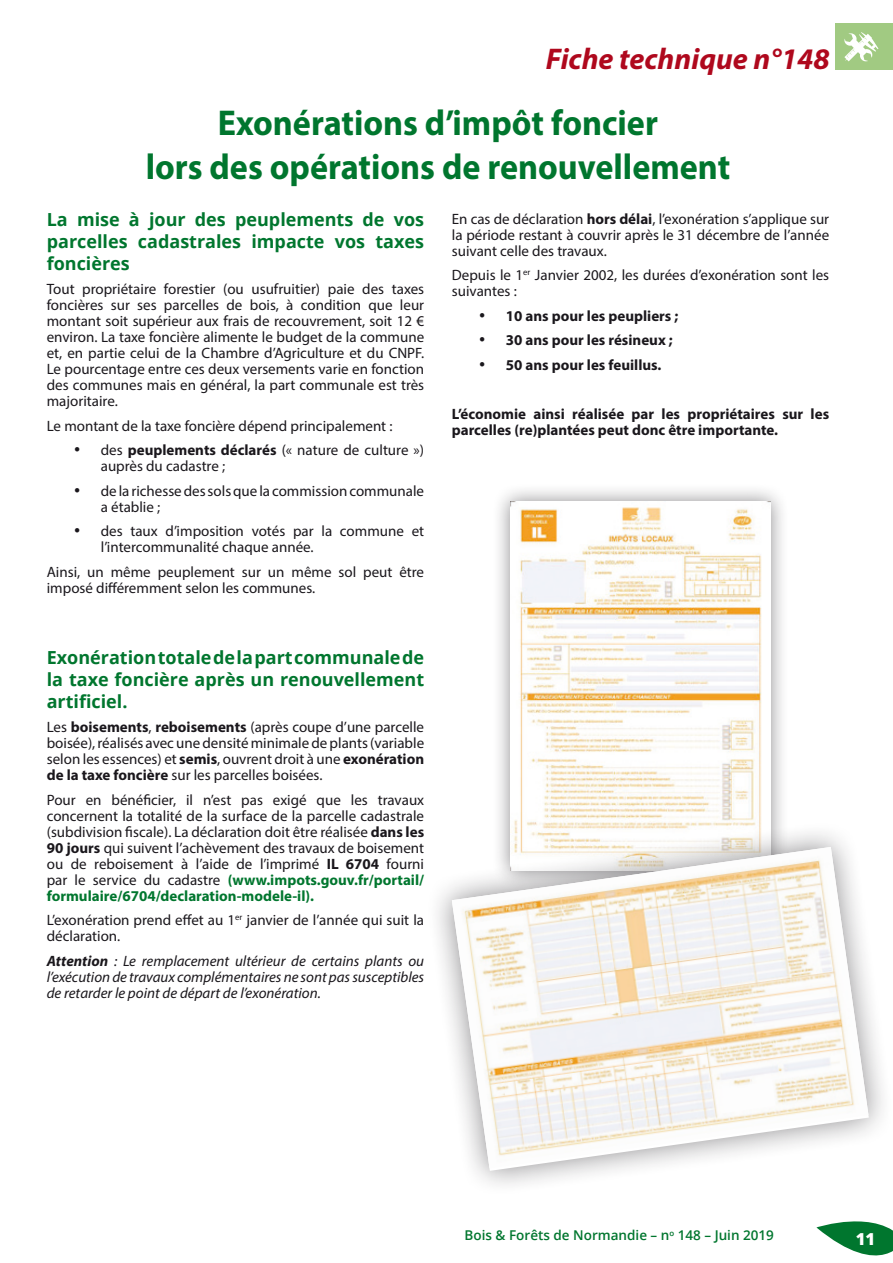
<style>
.page{position:relative;width:893px;height:1263px;background:#fff}
.page>*{position:absolute;margin:0;border:0;box-sizing:border-box;transform-origin:0 0}
.t1{font:700 36px/43.2px "Myriad Pro";color:#00762e;text-align:center;scale:.95 1}
.t2{font:italic 700 30px "Myriad Pro";color:#af081d}
.t3{font:700 18px/21.6px "Open Sans";color:#00762e;text-align:justify}
.t4{font:800 16.5px "Open Sans";color:#fff}
.t5{font:15px/16px "Myriad Pro";color:#1a171c}
.t6{font:700 15px/16px "Myriad Pro";color:#1a171c}
.t7{font:italic 15px/16px "Myriad Pro";color:#1a171c;text-align:justify}
.t8{font:600 13.5px "Open Sans";color:#00762e}
.s1{font-weight:700}
.s2{font-weight:700;color:#00762e}
</style>
<div class="page">
<svg style="left:816px;top:1221px;width:77px;height:35px"></svg>
<div style="left:492px;top:483px;width:297px;height:406px;background:#1a171c;opacity:.5"></div>
<img style="left:510px;top:502px;width:260px;height:319px">
<div style="left:426px;top:821px;width:467px;height:376px;background:#1a171c;opacity:.5"></div>
<img style="left:452px;top:847px;width:416px;height:321px">
<div style="left:836px;top:23px;width:57px;height:47px;background:#a1ca82"></div>
<svg style="left:844px;top:32px;width:34px;height:29px"></svg>
<h2 class="t2" style="left:546px;top:40px;width:285px">Fiche technique n°148</h2>
<h1 class="t1" style="left:146px;top:101px;width:617px">Exonérations d’impôt foncier<br>lors des opérations de renouvellement</h1>
<p class="t3" style="left:47px;top:209px;width:379px">La mise à jour des peuplements de vos parcelles cadastrales impacte vos taxes foncières</p>
<p class="t5" style="left:47px;top:281px;width:379px;text-align:justify">Tout propriétaire forestier (ou usufruitier) paie des taxes foncières sur ses parcelles de bois, à condition que leur montant soit supérieur aux frais de recouvrement, soit 12 € environ. La taxe foncière alimente le budget de la commune et, en partie celui de la Chambre d’Agriculture et du CNPF.<br>Le pourcentage entre ces deux versements varie en fonction des communes mais en général, la part communale est très majoritaire.</p>
<p class="t5" style="left:47px;top:417px;width:347px">Le montant de la taxe foncière dépend principalement :</p>
<p class="t5" style="left:101px;top:442px;width:325px;text-indent:-27px">• des <span class="s1">peuplements déclarés</span> (« nature de culture ») auprès du cadastre ;</p>
<p class="t5" style="left:101px;top:482px;width:325px;text-indent:-27px">• de la richesse des sols que la commission communale a établie ;</p>
<p class="t5" style="left:101px;top:523px;width:325px;text-indent:-27px">• des taux d’imposition votés par la commune et l’intercommunalité chaque année.</p>
<p class="t5" style="left:47px;top:563px;width:379px">Ainsi, un même peuplement sur un même sol peut être imposé différemment selon les communes.</p>
<p class="t3" style="left:47px;top:646px;width:379px">Exonération totale de la part communale de la taxe foncière après un renouvellement artificiel.</p>
<p class="t5" style="left:47px;top:719px;width:379px;text-align:justify">Les <span class="s1">boisements</span>, <span class="s1">reboisements</span> (après coupe d’une parcelle boisée), réalisés avec une densité minimale de plants (variable selon les essences) et <span class="s1">semis</span>, ouvrent droit à une <span class="s1">exonération de la taxe foncière</span> sur les parcelles boisées.</p>
<p class="t5" style="left:47px;top:791px;width:379px;text-align:justify">Pour en bénéficier, il n’est pas exigé que les travaux concernent la totalité de la surface de la parcelle cadastrale (subdivision fiscale). La déclaration doit être réalisée <span class="s1">dans les 90 jours</span> qui suivent l’achèvement des travaux de boisement ou de reboisement à l’aide de l’imprimé <span class="s1">IL 6704</span> fourni par le service du cadastre <span class="s2">(www.impots.gouv.fr/portail/ formulaire/6704/declaration-modele-il).</span></p>
<p class="t5" style="left:47px;top:912px;width:379px">L’exonération prend effet au 1<sup>er</sup> janvier de l’année qui suit la déclaration.</p>
<p class="t7" style="left:47px;top:952px;width:379px"><span class="s1">Attention</span> : Le remplacement ultérieur de certains plants ou l’exécution de travaux complémentaires ne sont pas susceptibles de retarder le point de départ de l’exonération.</p>
<p class="t5" style="left:452px;top:211px;width:379px;text-align:justify">En cas de déclaration <span class="s1">hors délai</span>, l’exonération s’applique sur la période restant à couvrir après le 31 décembre de l’année suivant celle des travaux.</p>
<p class="t5" style="left:452px;top:267px;width:379px">Depuis le 1<sup>er</sup> Janvier 2002, les durées d’exonération sont les suivantes :</p>
<p class="t6" style="left:479px;top:307px;width:201px">• 10 ans pour les peupliers ;</p>
<p class="t6" style="left:479px;top:332px;width:195px">• 30 ans pour les résineux ;</p>
<p class="t6" style="left:479px;top:356px;width:184px">• 50 ans pour les feuillus.</p>
<p class="t6" style="left:452px;top:405px;width:379px">L’économie ainsi réalisée par les propriétaires sur les parcelles (re)plantées peut donc être importante.</p>
<p class="t8" style="left:465px;top:1226px;width:311px">Bois &amp; Forêts de Normandie – n<sup>o</sup> 148 – Juin 2019</p>
<p class="t4" style="left:856px;top:1226px;width:21px">11</p>
</div>
